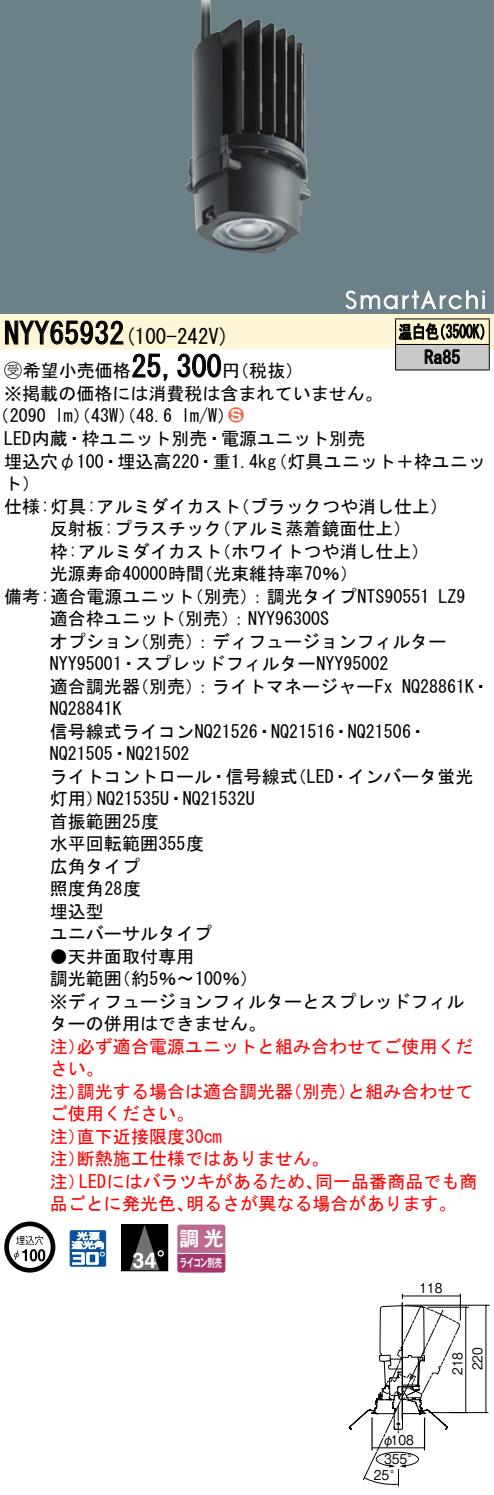
<style>
.page{position:relative;width:494px;height:1495px;background:#fff}
.page>*{position:absolute;margin:0;border:0;box-sizing:border-box;transform-origin:0 0}
.t1{font:30px "MS Gothic";color:#000}
.t2{font:700 21.6px "Helvetica LT Std";color:#fff}
.t3{font:21px "MS Gothic";color:#000}
.t4{font:19.8px "Gothic MB101 Pro De Bold 90 pv RKSJ H";color:#fff}
.t5{font:18px/22.5px "MS Gothic";color:#000}
.t6{font:18px/22.5px "MS Gothic";color:#f00}
.t7{font:18px/25.5px "MS Gothic";color:#000;scale:.75 1}
.t8{font:18px "Ford Classification 1";color:#ed6d48}
.t9{font:13.5px/19.5px "Gothic BBB Pro Medium 90 pv RKSJ H";color:#000;scale:.9 1}
.t10{font:11.4px "Gothic MB101 Pro De Bold 90 pv RKSJ H";letter-spacing:-.05em;color:#fff;scale:.65 1}
.s1{font-family:"Ford Classification 1"}
.s2{color:#fff}
</style>
<div class="page">
<div style="left:0;top:0;width:493px;height:288px;background:#6c8087"></div>
<img style="left:186px;top:0;width:124px;height:254px">
<div style="left:0;top:288px;width:493px;height:26px;background:#6c8087"></div>
<svg style="left:345px;top:290px;width:139px;height:19px"></svg>
<div style="left:0;top:314px;width:493px;height:34px;background:#fff5d7"></div>
<svg style="left:5px;top:320px;width:118px;height:25px"></svg>
<svg style="left:132px;top:353px;width:36px;height:28px"></svg>
<svg style="left:177px;top:353px;width:44px;height:25px"></svg>
<svg style="left:4px;top:1221px;width:51px;height:51px"></svg>
<svg style="left:38px;top:1248px;width:7px;height:13px"></svg>
<svg style="left:70px;top:1230px;width:36px;height:36px"></svg>
<div style="left:121px;top:1224px;width:46px;height:46px;background:#000"></div>
<div style="left:121px;top:1224px;width:47px;height:46px;border:1px solid #000"></div>
<svg style="left:129px;top:1224px;width:33px;height:46px"></svg>
<svg style="left:157px;top:1250px;width:7px;height:6px"></svg>
<svg style="left:177px;top:1224px;width:48px;height:48px;background:#b65c86"></svg>
<hr style="left:177px;top:1252px;width:48px;height:1px;background:#fff">
<hr style="left:395px;top:318px;width:94px;height:1px;background:#000">
<hr style="left:395px;top:369px;width:94px;height:1px;background:#000">
<svg style="left:394px;top:319px;width:95px;height:50px"></svg>
<hr style="left:427px;top:1306px;width:41px;height:1px;background:#000">
<hr style="left:465px;top:1306px;width:1px;height:106px;background:#000">
<hr style="left:448px;top:1411px;width:40px;height:1px;background:#000">
<hr style="left:404px;top:1304px;width:85px;height:1px;background:#000">
<hr style="left:485px;top:1304px;width:1px;height:108px;background:#000">
<svg style="left:348px;top:1293px;width:112px;height:192px"></svg>
<hr style="left:401px;top:1295px;width:58px;height:1px;background:#000">
<h1 class="t1" style="left:4px;top:318px;width:122px">NYY65932</h1>
<p class="t7" style="left:424px;top:319px;width:49px;text-indent:-26px">温白色<br>Ra85</p>
<p class="t7" style="left:432px;top:319px;width:82px">（3500 (K</p>
<p class="t3" style="left:124px;top:326px;width:106px">(100-242 (V</p>
<h1 class="t1" style="left:131px;top:351px;width:91px">25,300</h1>
<p class="t5" style="left:4px;top:359px;width:379px"><span class="s1">B</span>希望小売価格<br>※掲載の価格には消費税は含まれていません。</p>
<p class="t8" style="left:228px;top:406px;width:17px">2<span class="s2">3</span></p>
<p class="t5" style="left:222px;top:359px;width:82px">（円税抜(</p>
<p class="t5" style="left:181px;top:404px;width:55px">l m (W/</p>
<p class="t5" style="left:-8px;top:404px;width:56px">（2090</p>
<p class="t5" style="left:4px;top:427px;width:362px">LED内蔵・枠ユニット別売・電源ユニット別売</p>
<p class="t5" style="left:269px;top:449px;width:217px">（灯具ユニット＋枠ユニッ</p>
<p class="t5" style="left:55px;top:404px;width:119px">lm）（43 ）（W 48.6</p>
<p class="t5" style="left:4px;top:449px;width:273px">埋込穴φ100・埋込高220・重1.4kg</p>
<p class="t5" style="left:4px;top:472px;width:37px">ト(</p>
<p class="t5" style="left:232px;top:494px;width:218px">（ブラックつや消し仕上(</p>
<p class="t5" style="left:213px;top:494px;width:199px;text-indent:-209px">仕様:灯具:アルミダイカスト<br>（アルミ蒸着鏡面仕上(</p>
<p class="t5" style="left:213px;top:517px;width:217px;text-indent:-163px">反射板:プラスチック<br>（ホワイトつや消し仕上(</p>
<p class="t5" style="left:195px;top:539px;width:164px;text-indent:-145px">枠:アルミダイカスト<br>（光束維持率70％(</p>
<p class="t5" style="left:50px;top:562px;width:156px">光源寿命40000時間</p>
<p class="t5" style="left:185px;top:584px;width:245px">（別売：）調光タイプNTS90551</p>
<p class="t5" style="left:167px;top:584px;width:163px;text-indent:-163px">備考:適合電源ユニット<br>（別売：） NYY96300S</p>
<p class="t5" style="left:438px;top:584px;width:28px">LZ9</p>
<p class="t5" style="left:131px;top:607px;width:316px;text-indent:-81px">適合枠ユニット<br>（別売：）ディフュージョンフィルター</p>
<p class="t5" style="left:50px;top:629px;width:340px">オプション<br>NYY95001・スプレッドフィルターNYY95002</p>
<p class="t5" style="left:131px;top:674px;width:263px">（別売：）ライトマネージャーFx</p>
<p class="t5" style="left:50px;top:674px;width:91px">適合調光器</p>
<p class="t5" style="left:50px;top:697px;width:73px">NQ28841K</p>
<p class="t5" style="left:50px;top:719px;width:378px">信号線式ライコンNQ21526・NQ21516・NQ21506・</p>
<p class="t5" style="left:50px;top:742px;width:141px">NQ21505・NQ21502</p>
<p class="t5" style="left:288px;top:764px;width:186px">（LED・インバータ蛍光</p>
<p class="t5" style="left:401px;top:674px;width:89px">NQ28861 ・K</p>
<p class="t5" style="left:50px;top:764px;width:249px;text-align:center">ライトコントロール・信号線式<br>NQ21535 ・U NQ21532U</p>
<p class="t5" style="left:50px;top:787px;width:163px">灯用）<br>首振範囲25度<br>水平回転範囲355度広角タイプ<br>照度角28度<br>埋込型<br>ユニバーサルタイプ</p>
<p class="t5" style="left:113px;top:944px;width:147px;text-indent:-63px">●天井面取付専用<br>（約5％〜100％(</p>
<p class="t5" style="left:50px;top:967px;width:415px">調光範囲<br>※ディフュージョンフィルターとスプレッドフィルターの併用はできません。</p>
<p class="t6" style="left:77px;top:1034px;width:397px">必ず適合電源ユニットと組み合わせてご使用くだ</p>
<p class="t6" style="left:50px;top:1034px;width:55px">注）さい。</p>
<p class="t6" style="left:77px;top:1079px;width:217px">調光する場合は適合調光器</p>
<p class="t6" style="left:284px;top:1079px;width:73px">（別売）</p>
<p class="t6" style="left:347px;top:1079px;width:127px">と組み合わせて</p>
<p class="t6" style="left:50px;top:1079px;width:37px">注）</p>
<p class="t6" style="left:50px;top:1102px;width:145px">ご使用ください。</p>
<p class="t6" style="left:77px;top:1124px;width:146px">直下近接限度30cm</p>
<p class="t6" style="left:77px;top:1124px;width:253px;text-indent:-27px">注）<br>断熱施工仕様ではありません。</p>
<p class="t6" style="left:50px;top:1147px;width:37px">注）</p>
<p class="t6" style="left:79px;top:1169px;width:245px">LEDにはバラツキがあるため、</p>
<p class="t6" style="left:315px;top:1169px;width:163px">同一品番商品でも商</p>
<p class="t6" style="left:50px;top:1169px;width:37px">注）</p>
<p class="t6" style="left:50px;top:1192px;width:145px">品ごとに発光色、</p>
<p class="t6" style="left:186px;top:1192px;width:272px">明るさが異なる場合があります。</p>
<p class="t2" style="left:132px;top:1246px;width:26px">34</p>
<p class="t4" style="left:179px;top:1222px;width:46px">調光</p>
<p class="t10" style="left:180px;top:1253px;width:66px">ライコン別売</p>
<p class="t9" style="left:419px;top:1276px;width:27px">118</p>
<p class="t9" style="left:445px;top:1374px;width:32px;text-align:center;rotate:-90deg">218<br>220</p>
<p class="t9" style="left:390px;top:1427px;width:27px">108</p>
<p class="t9" style="left:382px;top:1427px;width:45px">φ<br>355°</p>
<p class="t9" style="left:373px;top:1462px;width:33px">25°</p>
</div>
